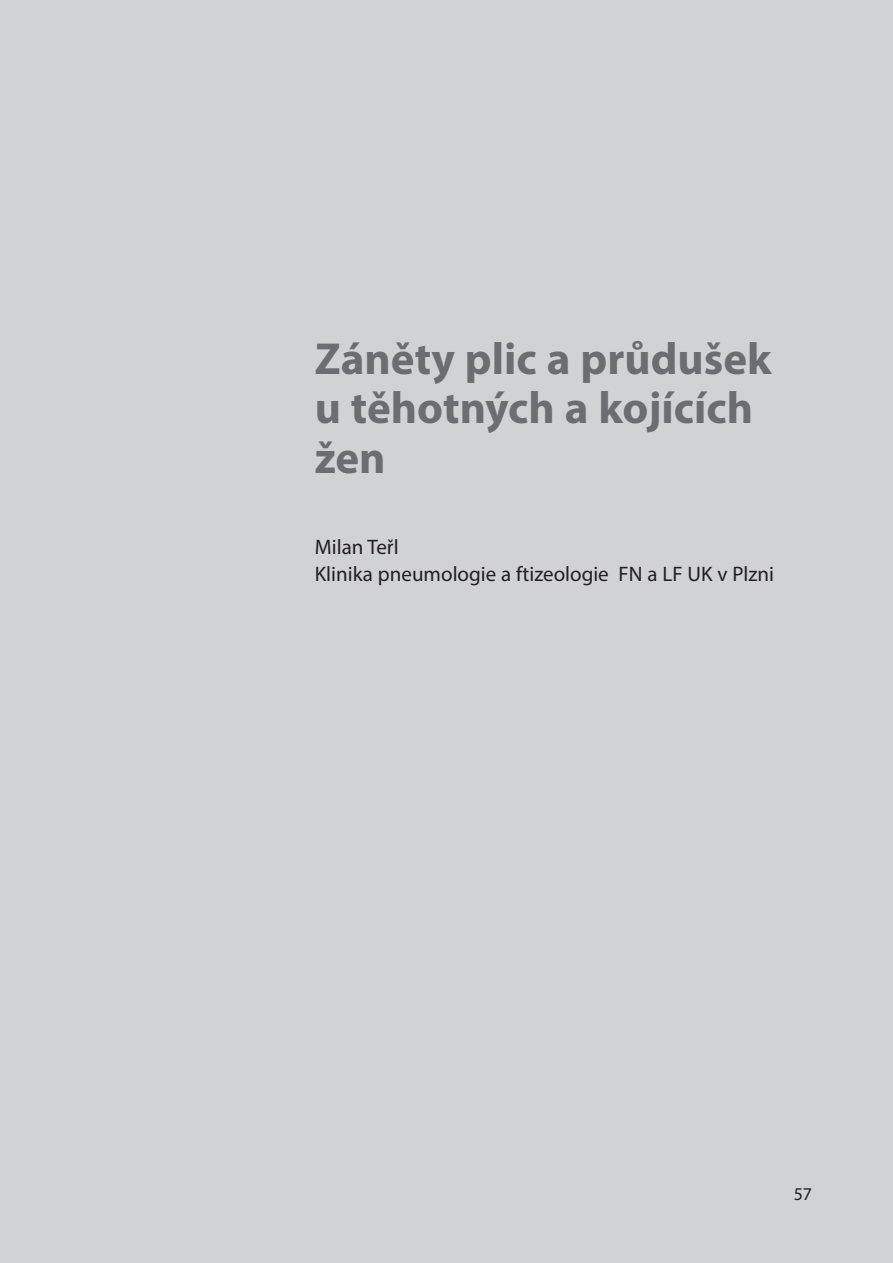
<style>
.page{position:relative;width:893px;height:1263px;background:#d1d2d4}
.page>*{position:absolute;margin:0;border:0;box-sizing:border-box;transform-origin:0 0}
.t1{font:700 45px/49.5px "Myriad Pro";color:#6c6d70}
.t2{font:21px/27px "Myriad Pro";color:#231f20}
.t3{font:18px "Myriad Pro";color:#231f20}
</style>
<div class="page">
<h1 class="t1" style="left:315px;top:333px;width:458px">Záněty plic a průdušek u těhotných a kojících žen</h1>
<p class="t2" style="left:315px;top:533px;width:461px">Milan Teřl<br>Klinika pneumologie a ftizeologie FN a LF UK v Plzni</p>
<p class="t3" style="left:794px;top:1183px;width:20px">57</p>
</div>
